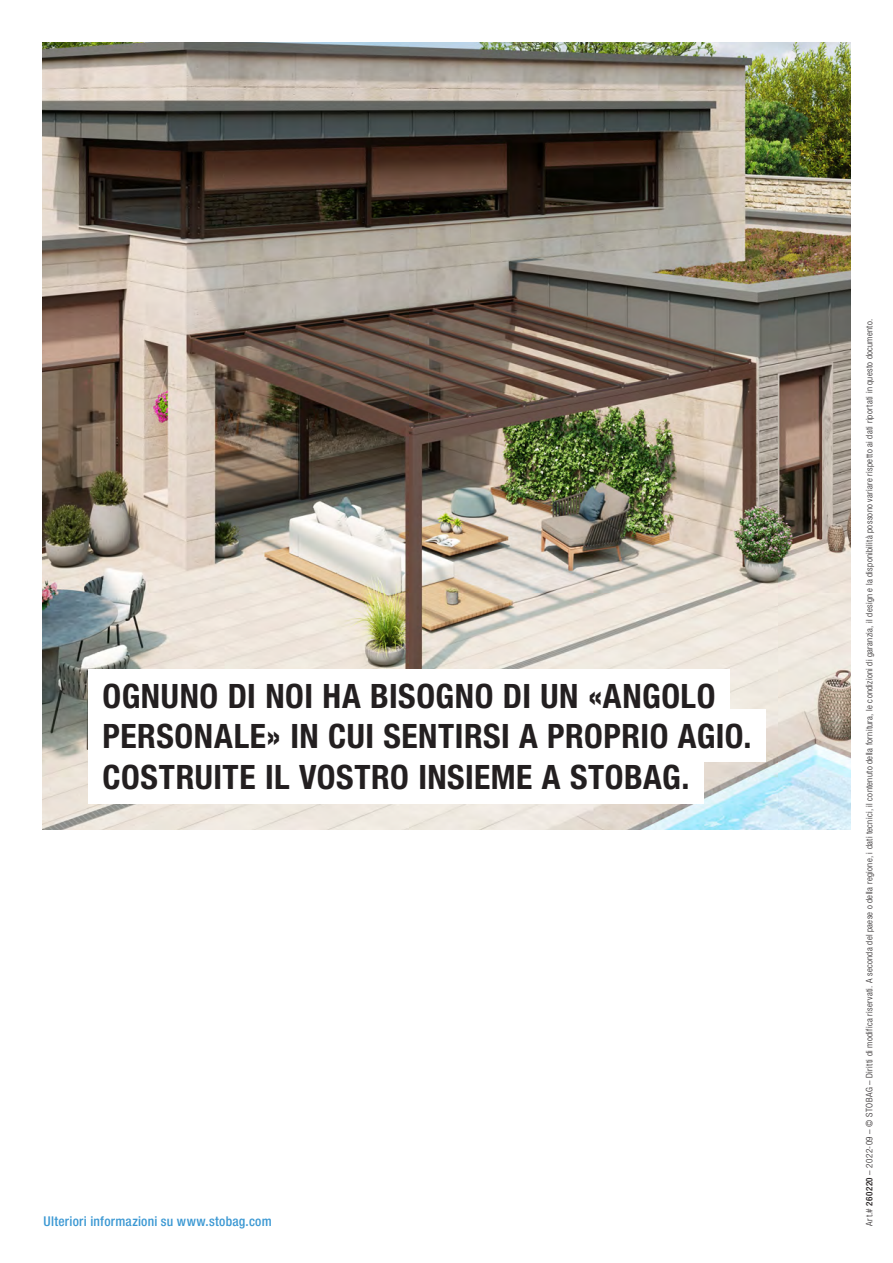
<style>
.page{position:relative;width:893px;height:1263px;background:#fff}
.page>*{position:absolute;margin:0;border:0;box-sizing:border-box;transform-origin:0 0}
.t1{font:700 condensed 33.6px "Helvetica Neue LT Pro";letter-spacing:.015em;color:#231f20}
.t2{font:500 condensed 13.5px "Helvetica Neue LT Pro";letter-spacing:.02em;color:#3b98d3}
.t3{font:300 condensed 9px "Helvetica Neue LT Pro";letter-spacing:.04em;color:#231f20}
.s1{font-weight:500}
</style>
<div class="page">
<img style="left:43px;top:43px;width:807px;height:787px">
<div style="left:88px;top:710px;width:678px;height:52px;background:#fff"></div>
<div style="left:88px;top:669px;width:641px;height:53px;background:#fff"></div>
<div style="left:88px;top:751px;width:616px;height:52px;background:#fff"></div>
<h1 class="t1" style="left:103px;top:675px;width:614px">OGNUNO DI NOI HA BISOGNO DI UN «ANGOLO</h1>
<h1 class="t1" style="left:103px;top:716px;width:651px">PERSONALE» IN CUI SENTIRSI A PROPRIO AGIO.</h1>
<h1 class="t1" style="left:103px;top:757px;width:588px">COSTRUITE IL VOSTRO INSIEME A STOBAG.</h1>
<h2 class="t2" style="left:44px;top:1213px;width:230px">Ulteriori informazioni su www.stobag.com</h2>
<p class="t3" style="left:864px;top:1225px;width:908px;rotate:-90deg">Art.# <span class="s1">260220</span> – 2022-09 – © STOBAG – Diritti di modifica riservati. A seconda del paese o della regione, i dati tecnici, il contenuto della fornitura, le condizioni di garanzia, il design e la disponibilità possono variare rispetto ai dati riportati in questo documento.</p>
</div>
